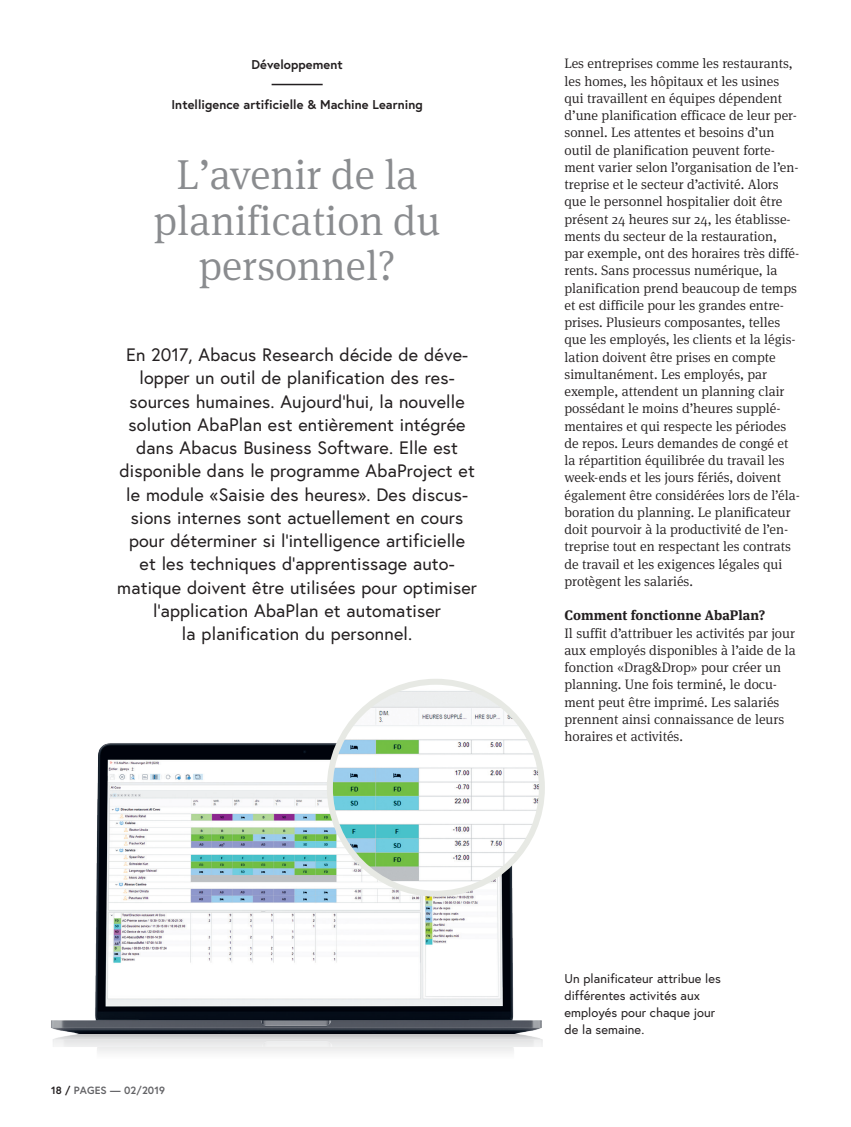
<style>
.page{position:relative;width:851px;height:1127px;background:#fff}
.page>*{position:absolute;margin:0;border:0;box-sizing:border-box;transform-origin:0 0}
.t1{font:300 42px/45.8px "Meta Serif Pro";color:#8a8c8f;text-align:center}
.t2{font:18px/23.2px "Europa";letter-spacing:.01em;color:#231f20;text-align:center}
.t3{font:300 13.8px/17.2px "Meta Serif Pro";color:#231f20}
.t4{font:700 13.8px "Meta Serif Pro";letter-spacing:.005em;color:#231f20}
.t5{font:12.75px/17.2px "Europa";letter-spacing:.005em;color:#231f20}
.t6{font:700 12.75px "Europa";letter-spacing:.005em;color:#231f20}
.t7{font:700 10.5px "Europa";letter-spacing:.01em;color:#636366}
.s1{color:#231f20}
</style>
<div class="page">
<img style="left:51px;top:738px;width:493px;height:296px">
<img style="left:330px;top:682px;width:212px;height:211px;border-radius:106px">
<div style="left:327px;top:679px;width:218px;height:217px;border:6px solid #e7e9e4;border-radius:50%"></div>
<hr style="left:271px;top:84px;width:51px;height:1px;background:#231f20">
<p class="t6" style="left:251px;top:56px;width:93px">Développement</p>
<p class="t3" style="left:564px;top:54px;width:237px">Les entreprises comme les restaurants, les homes, les hôpitaux et les usines qui travaillent en équipes dépendent d’une planification efficace de leur per&shy;sonnel. Les attentes et besoins d’un outil de planification peuvent forte&shy;ment varier selon l’organisation de l’en&shy;treprise et le secteur d’activité. Alors que le personnel hospitalier doit être présent 24 heures sur 24, les établisse&shy;ments du secteur de la restauration, par exemple, ont des horaires très diffé&shy;rents. Sans processus numérique, la planification prend beaucoup de temps et est difficile pour les grandes entre&shy;prises. Plusieurs composantes, telles que les employés, les clients et la légis&shy;lation doivent être prises en compte simultanément. Les employés, par exemple, attendent un planning clair possédant le moins d’heures supplé&shy;mentaires et qui respecte les périodes de repos. Leurs demandes de congé et la répartition équilibrée du travail les week-ends et les jours fériés, doivent également être considérées lors de l’éla&shy;boration du planning. Le planificateur doit pourvoir à la productivité de l’en&shy;treprise tout en respectant les contrats de travail et les exigences légales qui protègent les salariés.</p>
<p class="t4" style="left:564px;top:604px;width:202px">Comment fonctionne AbaPlan?</p>
<p class="t3" style="left:564px;top:623px;width:233px">Il suffit d’attribuer les activités par jour aux employés disponibles à l’aide de la fonction «Drag&amp;Drop» pour créer un planning. Une fois terminé, le docu&shy;ment peut être imprimé. Les salariés prennent ainsi connaissance de leurs horaires et activités.</p>
<p class="t6" style="left:171px;top:96px;width:253px">Intelligence artificielle &amp; Machine Learning</p>
<h1 class="t1" style="left:154px;top:149px;width:288px">Lʼavenir de la planification du personnel?</h1>
<p class="t2" style="left:117px;top:343px;width:361px">En 2017, Abacus Research décide de déve&shy;lopper un outil de planification des res&shy;sources humaines. Aujourd’hui, la nouvelle solution AbaPlan est entièrement intégrée dans Abacus Business Software. Elle est disponible dans le programme AbaProject et le module «Saisie des heures». Des discus&shy;sions internes sont actuellement en cours pour déterminer si l’intelligence artificielle<br>et les techniques d’apprentissage auto&shy;matique doivent être utilisées pour optimiser l’application AbaPlan et automatiser<br>la planification du personnel.</p>
<p class="t7" style="left:51px;top:1084px;width:115px"><span class="s1">18 /</span> PAGES — 02/2019</p>
<p class="t5" style="left:564px;top:969px;width:158px">Un planificateur attribue les différentes activités aux employés pour chaque jour de la semaine.</p>
</div>
